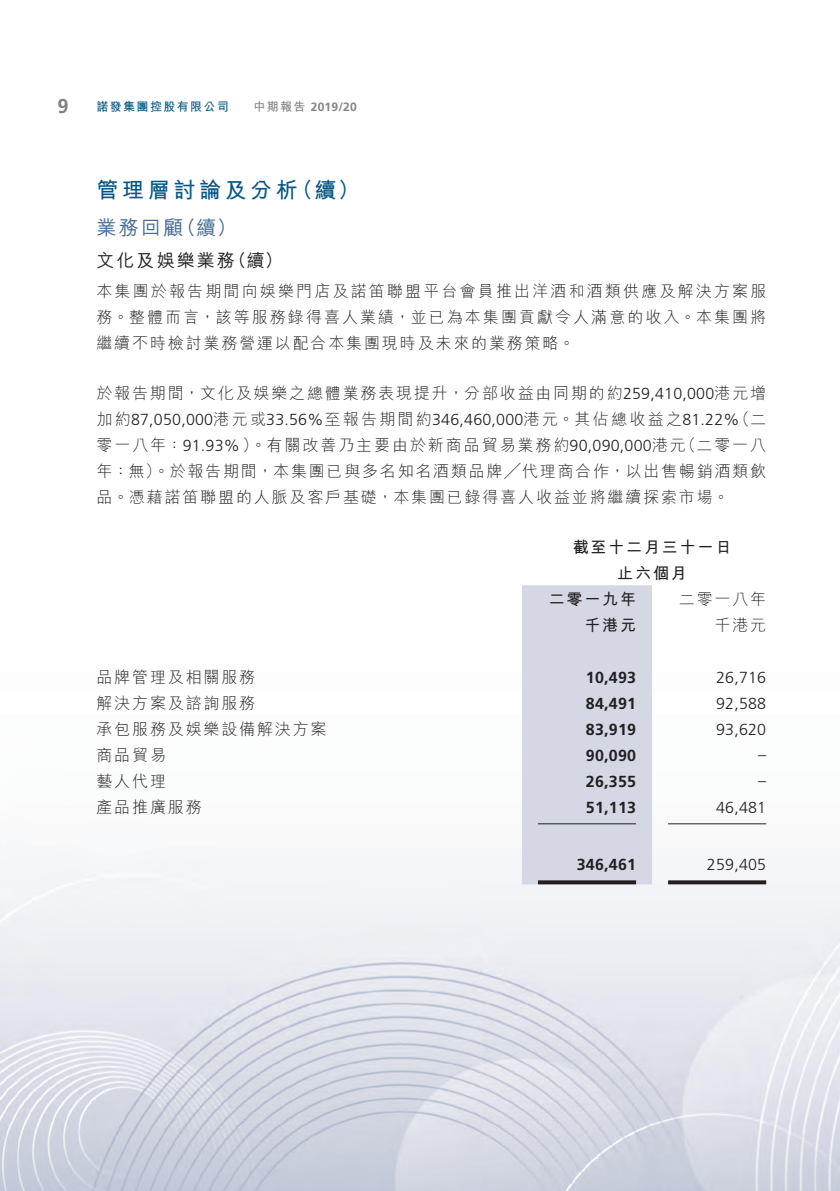
<style>
.page{position:relative;width:840px;height:1191px;background:#fff}
.page>*{position:absolute;margin:0;border:0;box-sizing:border-box;transform-origin:0 0}
.t1{font:700 22px "M Hei HK";letter-spacing:.165em;color:#065784}
._03_H1{font:500 20px "M Hei HK";color:#476c94}
.t2{font:700 20px "Frutiger LT Std";color:#808285}
._04___H2{font:500 18px "M Hei HK";letter-spacing:.115em;color:#231f20}
._01_Body_Text{font:300 16px/26px "M Hei HK";letter-spacing:.115em;color:#231f20;text-align:justify}
._01_Body_Text-2{font:300 16px/26px "Frutiger LT Std";letter-spacing:.015em;color:#231f20}
._11_P0{font:300 16px "M Hei HK";letter-spacing:.115em;color:#231f20}
._11_P0-2{font:700 16px "Frutiger LT Std";letter-spacing:.015em;color:#231f20}
._11_P0-3{font:300 16px "Frutiger LT Std";letter-spacing:.015em;color:#231f20}
._11_P0-4{font:700 16px/26px "M Hei HK";letter-spacing:.115em;color:#231f20;text-align:center}
.t3{font:700 12px "Frutiger LT Std";letter-spacing:.015em;color:#808285}
.t4{font:700 12px "M Hei HK";letter-spacing:.115em;color:#065784}
.s1{font-family:"M Hei HK"}
.s2{font-family:"Frutiger LT Std"}
</style>
<div class="page">
<img style="left:0;top:585px;width:839px;height:606px">
<div style="left:521px;top:585px;width:130px;height:299px;background:#d5d8e4"></div>
<hr style="left:537px;top:823px;width:98px;height:1px;background:#231f20">
<hr style="left:667px;top:823px;width:98px;height:1px;background:#231f20">
<svg style="left:537px;top:880px;width:98px;height:4px"></svg>
<svg style="left:667px;top:880px;width:98px;height:4px"></svg>
<p class="t2" style="left:57px;top:94px;width:13px">9</p>
<p class="t4" style="left:96px;top:98px;width:134px">諾發集團控股有限公司</p>
<p class="t3" style="left:253px;top:100px;width:105px"><span class="s1">中期報告</span> 2019/20</p>
<h1 class="t1" style="left:96px;top:173px;width:203px">管理層討論及分析</h1>
<p class="_03_H1" style="left:176px;top:213px;width:62px">（續(</p>
<p class="_03_H1" style="left:96px;top:213px;width:88px">業務回顧</p>
<h1 class="t1" style="left:291px;top:173px;width:70px">（續(</h1>
<p class="_04___H2" style="left:96px;top:247px;width:140px">文化及娛樂業務</p>
<p class="_01_Body_Text" style="left:96px;top:278px;width:671px">本集團於報告期間向娛樂門店及諾笛聯盟平台會員推出洋酒和酒類供應及解決方案服務。整體而言，該等服務錄得喜人業績，並已為本集團貢獻令人滿意的收入。本集團將繼續不時檢討業務營運以配合本集團現時及未來的業務策略。</p>
<p class="_01_Body_Text" style="left:96px;top:380px;width:670px;text-align:right">於報告期間，文化及娛樂之總體業務表現提升，分部收益由同期的約<span class="s2">259,410,000</span>港元增（二</p>
<p class="_04___H2" style="left:228px;top:247px;width:56px">（續(</p>
<p class="_01_Body_Text-2" style="left:679px;top:407px;width:87px;text-indent:-583px"><span class="s1">加約</span>87,050,000<span class="s1">港元或</span>33.56%<span class="s1">至報告期間約</span>346,460,000<span class="s1">港元。其佔總收益之</span>81.22%<br><span class="s1">（二零一八</span></p>
<p class="_01_Body_Text" style="left:96px;top:432px;width:671px;text-align:left">零一八年：<span class="s2">91.93%</span>）。有關改善乃主要由於新商品貿易業務約<span class="s2">90,090,000</span>港元<br>年：無）。於報告期間，本集團已與多名知名酒類品牌╱代理商合作，以出售暢銷酒類飲品。憑藉諾笛聯盟的人脈及客戶基礎，本集團已錄得喜人收益並將繼續探索市場。</p>
<p class="_11_P0-4" style="left:572px;top:533px;width:160px">截至十二月三十一日止六個月</p>
<p class="_11_P0" style="left:678px;top:591px;width:89px">二零一八年</p>
<p class="_11_P0-4" style="left:548px;top:585px;width:89px">二零一九年</p>
<p class="_11_P0-4" style="left:584px;top:611px;width:53px">千港元</p>
<p class="_11_P0" style="left:714px;top:617px;width:53px">千港元</p>
<p class="_11_P0" style="left:96px;top:669px;width:160px">品牌管理及相關服務</p>
<p class="_11_P0-2" style="left:585px;top:668px;width:52px">10,493</p>
<p class="_11_P0-3" style="left:715px;top:668px;width:52px">26,716</p>
<p class="_11_P0" style="left:96px;top:695px;width:160px">解決方案及諮詢服務</p>
<p class="_11_P0-2" style="left:585px;top:694px;width:52px">84,491</p>
<p class="_11_P0-3" style="left:715px;top:694px;width:52px">92,588</p>
<p class="_11_P0" style="left:96px;top:721px;width:231px">承包服務及娛樂設備解決方案</p>
<p class="_11_P0-2" style="left:585px;top:720px;width:52px">83,919</p>
<p class="_11_P0-3" style="left:715px;top:720px;width:52px">93,620</p>
<p class="_11_P0" style="left:96px;top:747px;width:71px">商品貿易</p>
<p class="_11_P0-2" style="left:585px;top:746px;width:52px">90,090</p>
<p class="_11_P0-3" style="left:757px;top:745px;width:9px">–</p>
<p class="_11_P0" style="left:96px;top:773px;width:71px">藝人代理</p>
<p class="_11_P0-2" style="left:585px;top:772px;width:52px">26,355</p>
<p class="_11_P0-3" style="left:757px;top:771px;width:9px">–</p>
<p class="_11_P0" style="left:96px;top:799px;width:107px">產品推廣服務</p>
<p class="_11_P0-2" style="left:585px;top:798px;width:52px">51,113</p>
<p class="_11_P0-3" style="left:715px;top:798px;width:52px">46,481</p>
<p class="_11_P0-2" style="left:576px;top:855px;width:61px">346,461</p>
<p class="_11_P0-3" style="left:706px;top:855px;width:61px">259,405</p>
</div>
